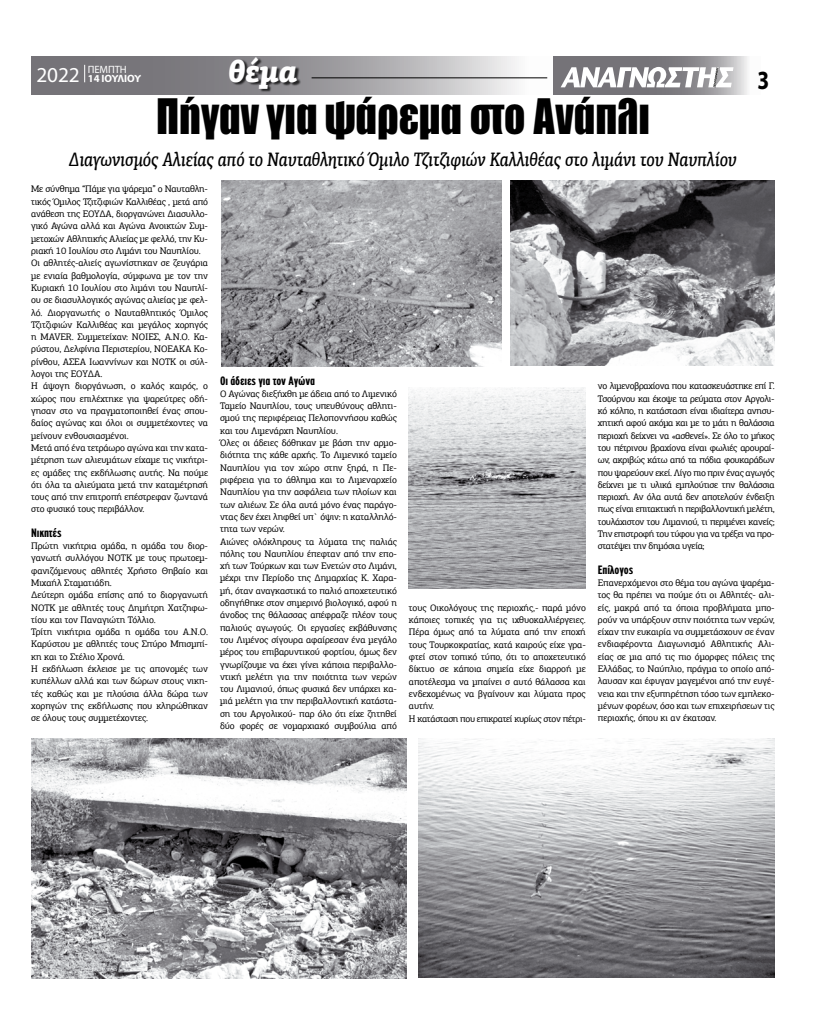
<style>
.page{position:relative;width:823px;height:1035px;background:#fff}
.page>*{position:absolute;margin:0;border:0;box-sizing:border-box;transform-origin:0 0}
.t1{font:900 47.5px "PF Fusion Sans";color:#000;scale:.94 1}
.t2{font:italic 900 31.3px "PF Agora Slab Pro";color:#fff;scale:.92 1}
.t3{font:700 26.3px "Myriad Pro";color:#000;scale:.81 1}
.t4{font:italic 500 19.4px "PF Agora Slab Pro";letter-spacing:-.01em;color:#000;scale:.81 1}
.t5{font:700 13px "PF Highway Gothic Comp";letter-spacing:-.01em;color:#000;scale:1.1 1}
.t6{font:700 10.6px/9.4px "Myriad Pro";letter-spacing:-.01em;color:#fff}
.t7{font:9.5px/12.3px "PF Agora Slab Pro";letter-spacing:-.01em;color:#000}
.s1{font-weight:400}
.s2{font-weight:400;font-size:21.3px}
</style>
<div class="page">
<svg style="left:556px;top:57px;width:192px;height:38px;background:#8f8e92"></svg>
<svg style="left:31px;top:57px;width:525px;height:38px;background:#a09fa2"></svg>
<svg style="left:560px;top:67px;width:173px;height:20px"></svg>
<hr style="left:311px;top:78px;width:236px;height:1px;background:#000">
<svg style="left:84px;top:65px;width:1px;height:17px"></svg>
<div style="left:230px;top:58px;width:71px;height:34px;background:#000;opacity:.75"></div>
<img style="left:221px;top:180px;width:279px;height:186px">
<img style="left:510px;top:180px;width:264px;height:186px">
<img style="left:31px;top:738px;width:375px;height:240px">
<img style="left:418px;top:738px;width:356px;height:240px">
<img style="left:409px;top:387px;width:176px;height:201px">
<p class="t6" style="left:37px;top:64px;width:106px;text-indent:51px"><span class="s1">ΠΕΜΠΤΗ<br></span><span class="s2">2022</span> 14 ΙΟΥΛΙΟΥ</p>
<h2 class="t2" style="left:228px;top:51px;width:77px">θέμα</h2>
<h3 class="t3" style="left:757px;top:63px;width:16px">3</h3>
<h1 class="t1" style="left:156px;top:87px;width:526px">Πήγαν για ψάρεμα στο Ανάπλι</h1>
<h3 class="t4" style="left:69px;top:147px;width:825px">Διαγωνισμός Αλιείας από το Ναυταθλητικό Όμιλο Τζιτζιφιών Καλλιθέας στο λιμάνι του Ναυπλίου</h3>
<p class="t7" style="left:31px;top:183px;width:178px">Με σύνθημα “Πάμε για ψάρεμα” ο Ναυταθλη&shy;τικός Όμιλος Τζιτζιφιών Καλλιθέας , μετά από ανάθεση της ΕΟΥΔΑ, διοργανώνει Διασυλλο&shy;γικό Αγώνα αλλά και Αγώνα Ανοικτών Συμ&shy;μετοχών Αθλητικής Αλιείας με φελλό, την Κυ&shy;ριακή 10 Ιουλίου στο Λιμάνι του Ναυπλίου.<br>Οι αθλητές-αλιείς αγωνίστηκαν σε ζευγάρια με ενιαία βαθμολογία, σύμφωνα με τον την Κυριακή 10 Ιουλίου στο λιμάνι του Ναυπλί&shy;ου σε διασυλλογικός αγώνας αλιείας με φελ&shy;λό. Διοργανωτής ο Ναυταθλητικός Όμιλος Τζιτζιφιών Καλλιθέας και μεγάλος χορηγός η MAVER. Συμμετείχαν: ΝΟΙΕΣ, Α.Ν.Ο. Κα&shy;ρύστου, Δελφίνια Περιστερίου, ΝΟΕΑΚΑ Κο&shy;ρίνθου, ΑΣΕΑ Ιωαννίνων και ΝΟΤΚ οι σύλ&shy;λογοι της ΕΟΥΔΑ.<br>Η άψογη διοργάνωση, ο καλός καιρός, ο χώρος που επιλέχτηκε για ψαρεύτρες οδή&shy;γησαν στο να πραγματοποιηθεί ένας σπου&shy;δαίος αγώνας και όλοι οι συμμετέχοντες να μείνουν ενθουσιασμένοι.<br>Μετά από ένα τετράωρο αγώνα και την κατα&shy;μέτρηση των αλιευμάτων είχαμε τις νικήτρι&shy;ες ομάδες της εκδήλωσης αυτής. Να πούμε ότι όλα τα αλιεύματα μετά την καταμέτρησή τους από την επιτροπή επέστρεφαν ζωντανά στο φυσικό τους περιβάλλον.</p>
<h3 class="t5" style="left:31px;top:526px;width:29px">Νικητές</h3>
<p class="t7" style="left:31px;top:539px;width:178px">Πρώτη νικήτρια ομάδα, η ομάδα του διορ&shy;γανωτή συλλόγου ΝΟΤΚ με τους πρωτοεμ&shy;φανιζόμενους αθλητές Χρήστο Θηβαίο και Μιχαήλ Σταματιάδη.<br>Δεύτερη ομάδα επίσης από το διοργανωτή ΝΟΤΚ με αθλητές τους Δημήτρη Χατζηφω&shy;τίου και τον Παναγιώτη Τόλλιο.<br>Τρίτη νικήτρια ομάδα η ομάδα του Α.Ν.Ο.<br>Καρύστου με αθλητές τους Σπύρο Μπισμπί&shy;κη και το Στέλιο Χρονά.<br>Η εκδήλωση έκλεισε με τις απονομές των κυπέλλων αλλά και των δώρων στους νικη&shy;τές καθώς και με πλούσια άλλα δώρα των χορηγών της εκδήλωσης που κληρώθηκαν σε όλους τους συμμετέχοντες.</p>
<h3 class="t5" style="left:220px;top:374px;width:88px">Οι άδειες για τον Αγώνα</h3>
<p class="t7" style="left:220px;top:387px;width:178px">Ο Αγώνας διεξήχθη με άδεια από το Λιμενικό Ταμείο Ναυπλίου, τους υπευθύνους αθλητι&shy;σμού της περιφέρειας Πελοποννήσου καθώς και του Λιμενάρχη Ναυπλίου.<br>Όλες οι άδειες δόθηκαν με βάση την αρμο&shy;διότητα της κάθε αρχής. Το Λιμενικό ταμείο Ναυπλίου για τον χώρο στην ξηρά, η Πε&shy;ριφέρεια για το άθλημα και το Λιμεναρχείο Ναυπλίου για την ασφάλεια των πλοίων και των αλιέων. Σε όλα αυτά μόνο ένας παράγο&shy;ντας δεν έχει ληφθεί υπ` όψιν: η καταλληλό&shy;τητα των νερών.<br>Αιώνες ολόκληρους τα λύματα της παλιάς πόλης του Ναυπλίου έπεφταν από την επο&shy;χή των Τούρκων και των Ενετών στο Λιμάνι, μέχρι την Περίοδο της Δημαρχίας Κ. Χαρα&shy;μή, όταν αναγκαστικά το παλιό αποχετευτικό οδηγήθηκε στον σημερινό βιολογικό, αφού η άνοδος της θάλασσας απέφραζε πλέον τους παλιούς αγωγούς. Οι εργασίες εκβάθυνσης του Λιμένος σίγουρα αφαίρεσαν ένα μεγάλο μέρος του επιβαρυντικού φορτίου, όμως δεν γνωρίζουμε να έχει γίνει κάποια περιβαλλο&shy;ντική μελέτη για την ποιότητα των νερών του Λιμανιού, όπως φυσικά δεν υπάρχει κα&shy;μιά μελέτη για την περιβαλλοντική κατάστα&shy;ση του Αργολικού- παρ όλο ότι είχε ζητηθεί δύο φορές σε νομαρχιακό συμβούλια από</p>
<p class="t7" style="left:597px;top:380px;width:178px;text-align:justify">νο λιμενοβραχίονα που κατασκευάστηκε επί Γ.<br>Τσούρνου και έκοψε τα ρεύματα στον Αργολι&shy;κό κόλπο, η κατάσταση είναι ιδιαίτερα ανησυ&shy;χητική αφού ακόμα και με το μάτι η θαλάσσια περιοχή δείχνει να «ασθενεί». Σε όλο το μήκος του πέτρινου βραχίονα είναι φωλιές αρουραί&shy;ων, ακριβώς κάτω από τα πόδια φουκαράδων που ψαρεύουν εκεί. Λίγο πιο πριν ένας αγωγός δείχνει με τι υλικά εμπλούτισε την θαλάσσια περιοχή. Αν όλα αυτά δεν αποτελούν ένδειξη πως είναι επιτακτική η περιβαλλοντική μελέτη, τουλάχιστον του Λιμανιού, τι περιμένει κανείς; Την επιστροφή του τύφου για να τρέξει να προ&shy;στατέψει την δημόσια υγεία;</p>
<h3 class="t5" style="left:597px;top:563px;width:34px">Επίλογος</h3>
<p class="t7" style="left:597px;top:576px;width:178px;text-align:justify">Επανερχόμενοι στο θέμα του αγώνα ψαρέμα&shy;τος θα πρέπει να πούμε ότι οι Αθλητές- αλι&shy;είς, μακρά από τα όποια προβλήματα μπο&shy;ρούν να υπάρξουν στην ποιότητα των νερών, είχαν την ευκαιρία να συμμετάσχουν σε έναν ενδιαφέροντα Διαγωνισμό Αθλητικής Αλι&shy;είας σε μια από τις πιο όμορφες πόλεις της Ελλάδας, το Ναύπλιο, πράγμα το οποίο από&shy;λαυσαν και έφυγαν μαγεμένοι από την ευγέ&shy;νεια και την εξυπηρέτηση τόσο των εμπλεκο&shy;μένων φορέων, όσο και των επιχειρήσεων τις περιοχής, όπου κι αν έκατσαν.</p>
<p class="t7" style="left:409px;top:601px;width:178px">τους Οικολόγους της περιοχής,- παρά μόνο κάποιες τοπικές για τις ιχθυοκαλλιέργειες.<br>Πέρα όμως από τα λύματα από την εποχή τους Τουρκοκρατίας, κατά καιρούς είχε γρα&shy;φτεί στον τοπικό τύπο, ότι το αποχετευτικό δίκτυο σε κάποια σημεία είχε διαρροή με αποτέλεσμα να μπαίνει σ αυτό θάλασσα και ενδεχομένως να βγαίνουν και λύματα προς αυτήν.<br>Η κατάσταση που επικρατεί κυρίως στον πέτρι-</p>
</div>
